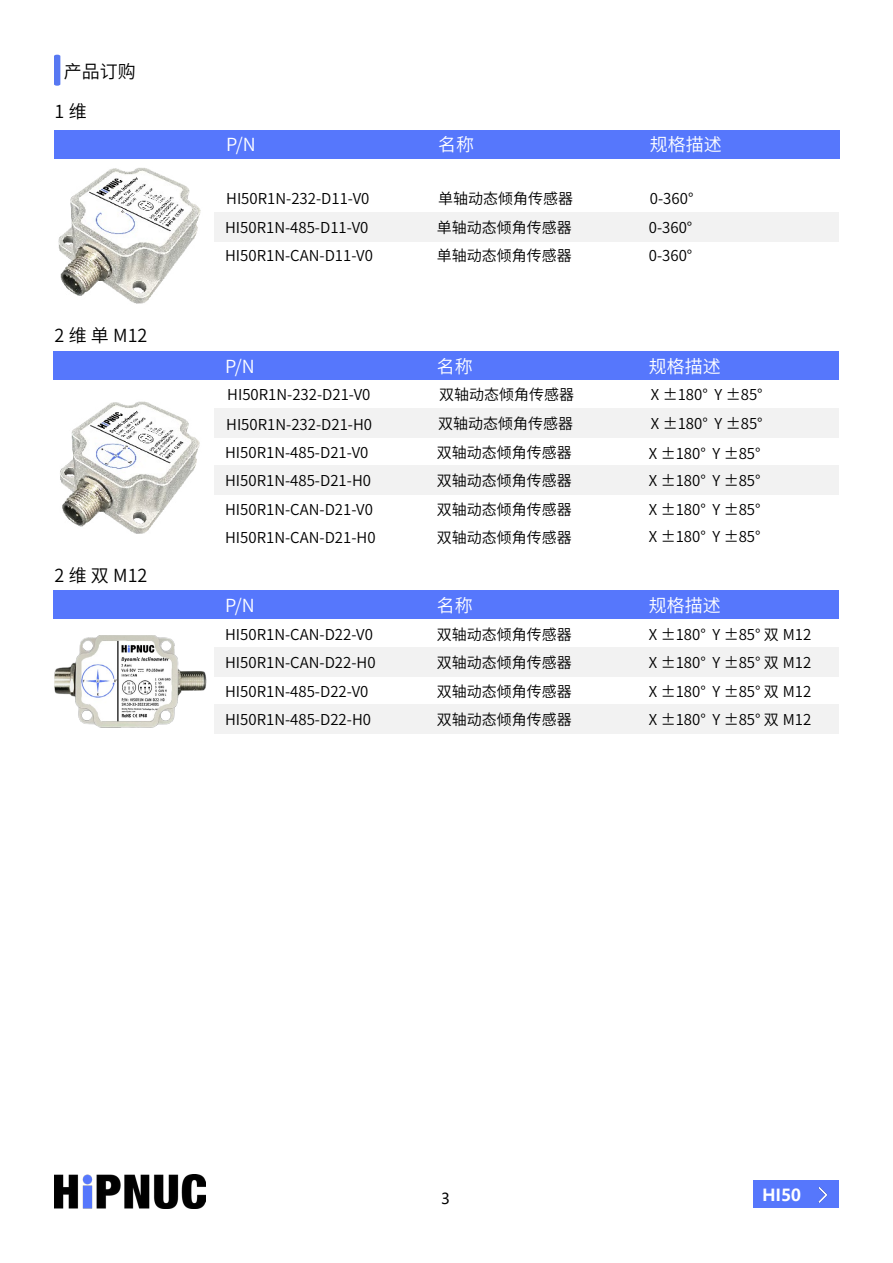
<style>
.page{position:relative;width:893px;height:1263px;background:#fff}
.page>*{position:absolute;margin:0;border:0;box-sizing:border-box;transform-origin:0 0}
.t1{font:18px "Source Han Sans CN";color:#fff}
.t2{font:18px/39.6px "Source Han Sans CN";color:#000}
.t3{font:700 16.5px "Microsoft Ya Hei";color:#fff}
.t4{font:15px/28.2px "Source Han Sans CN";color:#000}
.t5{font:15px "Microsoft Ya Hei";color:#000}
</style>
<div class="page">
<div style="left:214px;top:466px;width:624px;height:29px;background:#f2f2f2"></div>
<div style="left:214px;top:409px;width:624px;height:29px;background:#f2f2f2"></div>
<div style="left:214px;top:705px;width:624px;height:29px;background:#f2f2f2"></div>
<img style="left:54px;top:1174px;width:151px;height:34px">
<div style="left:754px;top:1180px;width:85px;height:28px;background:#5677fc"></div>
<img style="left:818px;top:1188px;width:10px;height:15px">
<div style="left:214px;top:212px;width:624px;height:29px;background:#f2f2f2"></div>
<div style="left:54px;top:130px;width:785px;height:29px;background:#5677fc"></div>
<svg style="left:54px;top:55px;width:6px;height:31px"></svg>
<div style="left:53px;top:351px;width:785px;height:29px;background:#5677fc"></div>
<div style="left:214px;top:648px;width:624px;height:29px;background:#f2f2f2"></div>
<div style="left:53px;top:590px;width:785px;height:29px;background:#5677fc"></div>
<img style="left:58px;top:168px;width:143px;height:136px">
<img style="left:60px;top:401px;width:140px;height:133px">
<img style="left:54px;top:635px;width:153px;height:93px">
<p class="t2" style="left:54px;top:52px;width:83px;text-indent:10px">产品订购<br>1维</p>
<p class="t2" style="left:54px;top:316px;width:95px">2 维 单 M12</p>
<p class="t2" style="left:54px;top:556px;width:95px">2 维 双 M12</p>
<p class="t1" style="left:226px;top:135px;width:31px">P/N</p>
<p class="t1" style="left:438px;top:135px;width:37px">名称</p>
<p class="t1" style="left:650px;top:135px;width:73px">规格描述</p>
<p class="t4" style="left:226px;top:184px;width:145px">HI50R1N-232-D11-V0</p>
<p class="t4" style="left:438px;top:184px;width:136px">单轴动态倾角传感器</p>
<p class="t4" style="left:650px;top:184px;width:45px">0-360°</p>
<p class="t4" style="left:225px;top:213px;width:145px">HI50R1N-485-D11-V0</p>
<p class="t4" style="left:225px;top:242px;width:149px">HI50R1N-CAN-D11-V0</p>
<p class="t4" style="left:437px;top:213px;width:136px">单轴动态倾角传感器</p>
<p class="t4" style="left:437px;top:242px;width:136px">单轴动态倾角传感器</p>
<p class="t4" style="left:649px;top:213px;width:45px">0-360°</p>
<p class="t4" style="left:649px;top:242px;width:45px">0-360°</p>
<p class="t1" style="left:225px;top:356px;width:31px">P/N</p>
<p class="t1" style="left:437px;top:356px;width:37px">名称</p>
<p class="t1" style="left:649px;top:356px;width:73px">规格描述</p>
<p class="t4" style="left:226px;top:380px;width:147px;line-height:29.7px">HI50R1N-232-D21-V0<br>HI50R1N-232-D21-H0</p>
<p class="t4" style="left:439px;top:380px;width:136px">双轴动态倾角传感器</p>
<p class="t4" style="left:438px;top:410px;width:136px">双轴动态倾角传感器</p>
<p class="t4" style="left:225px;top:438px;width:147px">HI50R1N-485-D21-V0<br>HI50R1N-485-D21-H0</p>
<p class="t4" style="left:437px;top:438px;width:136px">双轴动态倾角传感器</p>
<p class="t4" style="left:437px;top:467px;width:136px">双轴动态倾角传感器</p>
<p class="t4" style="left:225px;top:496px;width:152px">HI50R1N-CAN-D21-V0<br>HI50R1N-CAN-D21-H0</p>
<p class="t4" style="left:437px;top:496px;width:136px">双轴动态倾角传感器</p>
<p class="t4" style="left:437px;top:524px;width:136px">双轴动态倾角传感器</p>
<p class="t4" style="left:651px;top:380px;width:113px">X ±180° Y ±85°</p>
<p class="t4" style="left:649px;top:409px;width:115px;line-height:30px">X ±180° Y ±85°<br>X ±180° Y ±85°</p>
<p class="t4" style="left:649px;top:467px;width:113px;line-height:28.8px">X ±180° Y ±85°<br>X ±180° Y ±85°</p>
<p class="t4" style="left:649px;top:523px;width:113px">X ±180° Y ±85°</p>
<p class="t1" style="left:225px;top:595px;width:31px">P/N</p>
<p class="t1" style="left:437px;top:595px;width:37px">名称</p>
<p class="t1" style="left:649px;top:595px;width:73px">规格描述</p>
<p class="t4" style="left:225px;top:621px;width:152px">HI50R1N-CAN-D22-V0<br>HI50R1N-CAN-D22-H0</p>
<p class="t4" style="left:437px;top:621px;width:136px">双轴动态倾角传感器</p>
<p class="t4" style="left:649px;top:621px;width:164px">X ±180° Y ±85° 双 M12</p>
<p class="t4" style="left:437px;top:649px;width:136px">双轴动态倾角传感器</p>
<p class="t4" style="left:649px;top:649px;width:164px">X ±180° Y ±85° 双 M12</p>
<p class="t4" style="left:225px;top:677px;width:147px">HI50R1N-485-D22-V0<br>HI50R1N-485-D22-H0</p>
<p class="t4" style="left:437px;top:677px;width:136px">双轴动态倾角传感器</p>
<p class="t4" style="left:649px;top:677px;width:164px">X ±180° Y ±85° 双 M12</p>
<p class="t4" style="left:437px;top:705px;width:136px">双轴动态倾角传感器</p>
<p class="t4" style="left:649px;top:705px;width:164px">X ±180° Y ±85° 双 M12</p>
<p class="t5" style="left:441px;top:1189px;width:10px">3</p>
<p class="t3" style="left:762px;top:1183px;width:41px">HI50</p>
</div>
